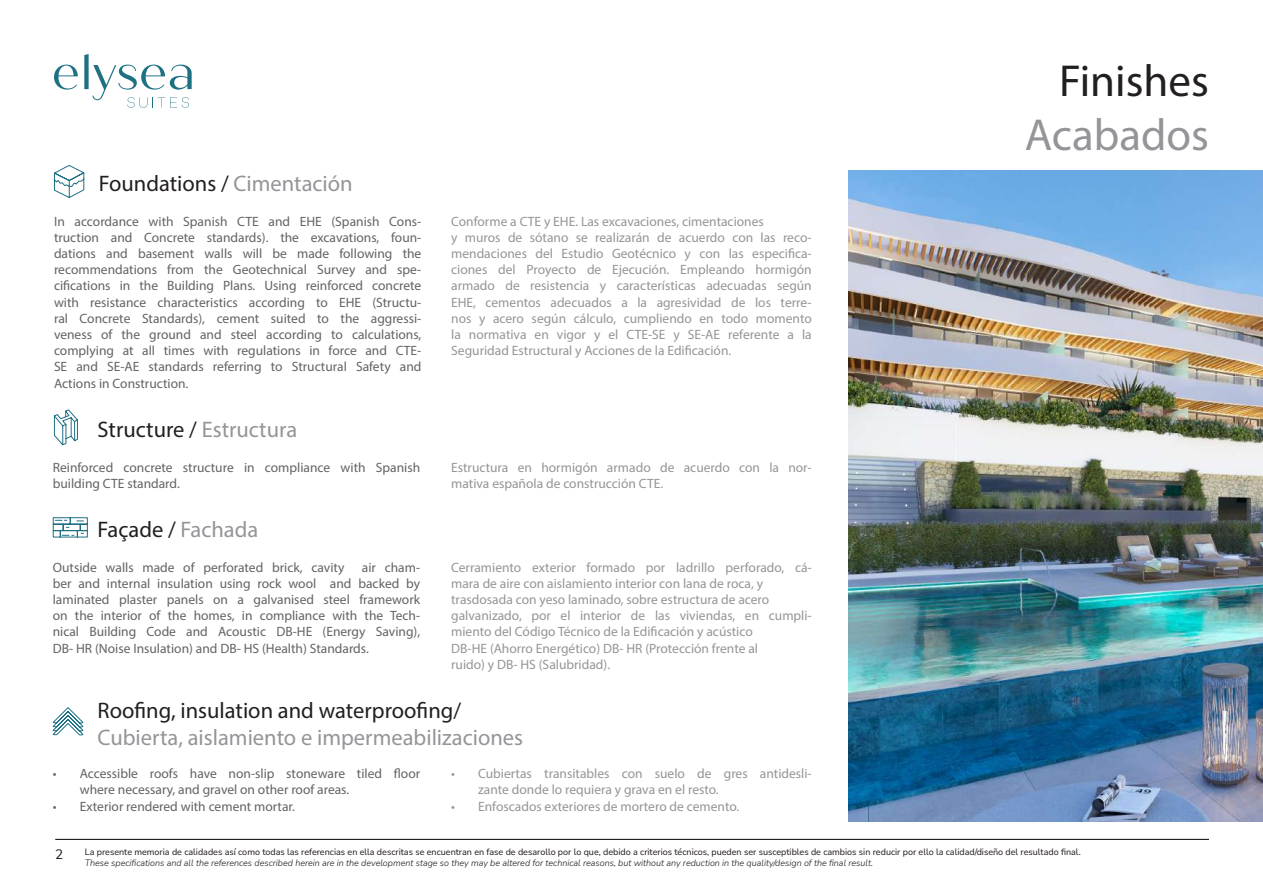
<style>
.page{position:relative;width:1263px;height:893px;background:#fff}
.page>*{position:absolute;margin:0;border:0;box-sizing:border-box;transform-origin:0 0}
.t1{font:45px "Myriad Pro";color:#231f20}
.t2{font:45px "Myriad Pro";color:#939598}
.t3{font:22.5px "Myriad Pro";color:#231f20}
.t4{font:22.5px "Myriad Pro";color:#939598}
.t5{font:13.5px/16.2px "Myriad Pro";color:#636366;text-align:justify}
.t6{font:13.5px/16.2px "Myriad Pro";color:#939598}
.t7{font:13.5px "Nunito Sans";color:#1b1513}
.t8{font:9px "Nunito Sans";color:#1b1513}
.t9{font:italic 300 9px "Nunito Sans";color:#1b1513}
.s1{color:#939598}
</style>
<div class="page">
<hr style="left:55px;top:839px;width:1154px;height:1px;background:#000">
<svg style="left:54px;top:65px;width:24px;height:25px"></svg>
<svg style="left:84px;top:54px;width:108px;height:54px"></svg>
<img style="left:848px;top:171px;width:415px;height:651px">
<svg style="left:53px;top:165px;width:32px;height:33px"></svg>
<svg style="left:53px;top:409px;width:25px;height:37px"></svg>
<svg style="left:52px;top:517px;width:36px;height:21px"></svg>
<svg style="left:52px;top:707px;width:32px;height:29px"></svg>
<h2 class="t3" style="left:99px;top:170px;width:255px">Foundations / <span class="s1">Cimentación</span></h2>
<p class="t5" style="left:54px;top:213px;width:369px">In accordance with Spanish CTE and EHE (Spanish Cons&shy;truction and Concrete standards). the excavations, foun&shy;dations and basement walls will be made following the recommendations from the Geotechnical Survey and spe&shy;cifications in the Building Plans. Using reinforced concrete with resistance characteristics according to EHE (Structu&shy;ral Concrete Standards), cement suited to the aggressi&shy;veness of the ground and steel according to calculations, complying at all times with regulations in force and CTE-SE and SE-AE standards referring to Structural Safety and Actions in Construction.</p>
<h2 class="t3" style="left:98px;top:416px;width:201px">Structure / <span class="s1">Estructura</span></h2>
<p class="t5" style="left:53px;top:459px;width:369px">Reinforced concrete structure in compliance with Spanish building CTE standard.</p>
<h2 class="t3" style="left:98px;top:516px;width:162px">Façade / <span class="s1">Fachada</span></h2>
<p class="t5" style="left:53px;top:559px;width:293px">Outside walls made of perforated brick, cavity</p>
<p class="t5" style="left:53px;top:559px;width:369px;text-indent:309px">air cham&shy;ber and internal insulation using rock wool and backed by laminated plaster panels on a galvanised steel framework on the interior of the homes, in compliance with the Tech&shy;nical Building Code and Acoustic DB-HE (Energy Saving), DB- HR (Noise Insulation) and DB- HS (Health) Standards.</p>
<p class="t6" style="left:451px;top:213px;width:362px">Conforme a CTE y EHE. Las excavaciones, cimentaciones<br>y muros de sótano se realizarán de acuerdo con las reco&shy;mendaciones del Estudio Geotécnico y con las especifica&shy;ciones del Proyecto de Ejecución. Empleando hormigón armado de resistencia y características adecuadas según EHE, cementos adecuados a la agresividad de los terre&shy;nos y acero según cálculo, cumpliendo en todo momento la normativa en vigor y el CTE-SE y SE-AE referente a la Seguridad Estructural y Acciones de la Edificación.</p>
<p class="t6" style="left:451px;top:459px;width:362px">Estructura en hormigón armado de acuerdo con la nor&shy;mativa española de construcción CTE.</p>
<p class="t6" style="left:451px;top:559px;width:362px">Cerramiento exterior formado por ladrillo perforado, cá&shy;mara de aire con aislamiento interior con lana de roca, y trasdosada con yeso laminado, sobre estructura de acero galvanizado, por el interior de las viviendas, en cumpli&shy;miento del Código Técnico de la Edificación y acústico<br>DB-HE (Ahorro Energético) DB- HR (Protección frente al<br>ruido) y DB- HS (Salubridad).</p>
<h2 class="t3" style="left:98px;top:697px;width:365px">Roofing, insulation and waterproofing/</h2>
<h2 class="t4" style="left:98px;top:724px;width:427px">Cubierta, aislamiento e impermeabilizaciones</h2>
<p class="t5" style="left:80px;top:765px;width:342px;text-indent:-27px">• Accessible roofs have non-slip stoneware tiled floor where necessary, and gravel on other roof areas.</p>
<p class="t5" style="left:53px;top:798px;width:244px">• Exterior rendered with cement mortar.</p>
<p class="t6" style="left:478px;top:765px;width:335px;text-indent:-27px">• Cubiertas transitables con suelo de gres antidesli&shy;zante donde lo requiera y grava en el resto.</p>
<p class="t6" style="left:451px;top:798px;width:290px">• Enfoscados exteriores de mortero de cemento.</p>
<h1 class="t1" style="left:1059px;top:53px;width:151px">Finishes</h1>
<h1 class="t2" style="left:1025px;top:107px;width:186px">Acabados</h1>
<p class="t7" style="left:55px;top:845px;width:10px">2</p>
<p class="t8" style="left:85px;top:845px;width:997px">La presente memoria de calidades así como todas las referencias en ella descritas se encuentran en fase de desarollo por lo que, debido a criterios técnicos, pueden ser susceptibles de cambios sin reducir por ello la calidad/diseño del resultado final.</p>
<p class="t9" style="left:85px;top:856px;width:790px">These specifications and all the references described herein are in the development stage so they may be altered for technical reasons, but without any reduction in the quality/design of the final result.</p>
</div>
